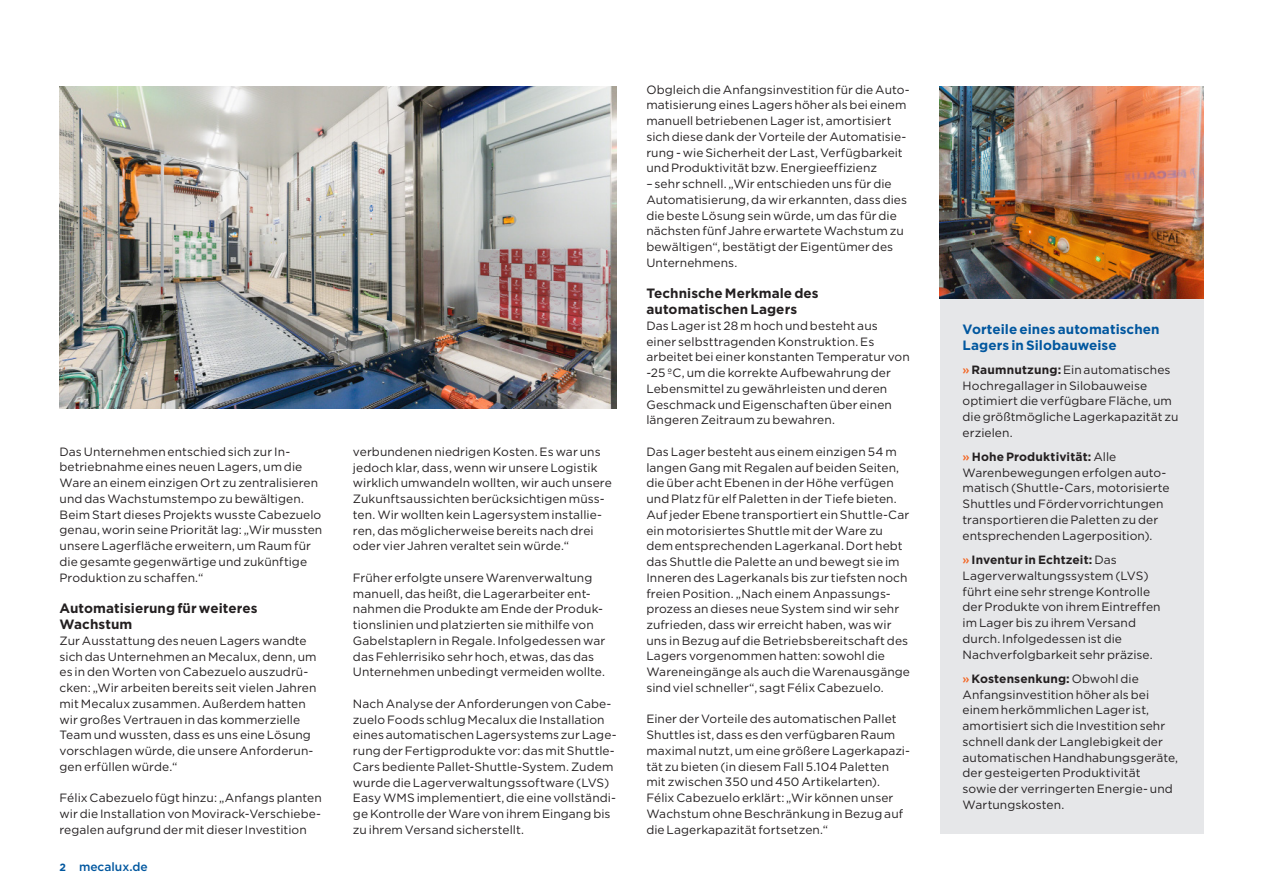
<style>
.page{position:relative;width:1263px;height:893px;background:#fff}
.page>*{position:absolute;margin:0;border:0;box-sizing:border-box;transform-origin:0 0}
.t1{font:700 13.5px/15.8px "Gotham";letter-spacing:.005em;color:#231f20}
.t2{font:700 13.5px/15.8px "Gotham";letter-spacing:.005em;color:#01579f}
.t3{font:12px/15.8px "Gotham";letter-spacing:.005em;color:#231f20}
.t4{font:500 12px "Gotham";color:#01579f}
.s1{font-weight:700;font-size:10.5px}
.s2{font-weight:500;color:#f36421}
.s3{font-weight:700}
</style>
<div class="page">
<img style="left:60px;top:86px;width:557px;height:323px">
<div style="left:940px;top:298px;width:263px;height:535px;background:#e6e7e9"></div>
<img style="left:940px;top:86px;width:263px;height:212px">
<p class="t3" style="left:60px;top:443px;width:264px">Das Unternehmen entschied sich zur In&shy;betriebnahme eines neuen Lagers, um die Ware an einem einzigen Ort zu zentralisieren und das Wachstumstempo zu bewältigen.<br>Beim Start dieses Projekts wusste Cabezuelo genau, worin seine Priorität lag: „Wir mussten unsere Lagerfläche erweitern, um Raum für die gesamte gegenwärtige und zukünftige Produktion zu schaffen.“</p>
<p class="t1" style="left:60px;top:601px;width:199px">Automatisierung für weiteres<br>Wachstum</p>
<p class="t3" style="left:60px;top:632px;width:259px">Zur Ausstattung des neuen Lagers wandte sich das Unternehmen an Mecalux, denn, um es in den Worten von Cabezuelo auszudrü&shy;cken: „Wir arbeiten bereits seit vielen Jahren mit Mecalux zusammen. Außerdem hatten wir großes Vertrauen in das kommerzielle Team und wussten, dass es uns eine Lösung vorschlagen würde, die unsere Anforderun&shy;gen erfüllen würde.“</p>
<p class="t3" style="left:60px;top:790px;width:264px;text-align:justify">Félix Cabezuelo fügt hinzu: „Anfangs planten wir die Installation von Movirack-Verschiebe&shy;regalen aufgrund der mit dieser Investition</p>
<p class="t4" style="left:60px;top:859px;width:90px"><span class="s1">2</span> mecalux.de</p>
<p class="t3" style="left:353px;top:443px;width:260px">verbundenen niedrigen Kosten. Es war uns jedoch klar, dass, wenn wir unsere Logistik wirklich umwandeln wollten, wir auch unsere Zukunftsaussichten berücksichtigen müss&shy;ten. Wir wollten kein Lagersystem installie&shy;ren, das möglicherweise bereits nach drei oder vier Jahren veraltet sein würde.“</p>
<p class="t3" style="left:353px;top:569px;width:254px">Früher erfolgte unsere Warenverwaltung manuell, das heißt, die Lagerarbeiter ent&shy;nahmen die Produkte am Ende der Produk&shy;tionslinien und platzierten sie mithilfe von Gabelstaplern in Regale. Infolgedessen war das Fehlerrisiko sehr hoch, etwas, das das Unternehmen unbedingt vermeiden wollte.</p>
<p class="t3" style="left:353px;top:695px;width:265px">Nach Analyse der Anforderungen von Cabe&shy;zuelo Foods schlug Mecalux die Installation eines automatischen Lagersystems zur Lage&shy;rung der Fertigprodukte vor: das mit Shuttle-Cars bediente Pallet-Shuttle-System. Zudem wurde die Lagerverwaltungssoftware (LVS)<br>Easy WMS implementiert, die eine vollständi&shy;ge Kontrolle der Ware von ihrem Eingang bis zu ihrem Versand sicherstellt.</p>
<p class="t3" style="left:646px;top:81px;width:265px">Obgleich die Anfangsinvestition für die Auto&shy;matisierung eines Lagers höher als bei einem manuell betriebenen Lager ist, amortisiert sich diese dank der Vorteile der Automatisie&shy;rung - wie Sicherheit der Last, Verfügbarkeit und Produktivität bzw. Energieeffizienz</p>
<p class="t3" style="left:646px;top:176px;width:262px">– sehr schnell. „Wir entschieden uns für die Automatisierung, da wir erkannten, dass dies die beste Lösung sein würde, um das für die nächsten fünf Jahre erwartete Wachstum zu bewältigen“, bestätigt der Eigentümer des Unternehmens.</p>
<p class="t1" style="left:646px;top:286px;width:174px">Technische Merkmale des automatischen Lagers</p>
<p class="t3" style="left:646px;top:317px;width:265px">Das Lager ist 28 m hoch und besteht aus einer selbsttragenden Konstruktion. Es arbeitet bei einer konstanten Temperatur von -25 ºC, um die korrekte Aufbewahrung der Lebensmittel zu gewährleisten und deren Geschmack und Eigenschaften über einen längeren Zeitraum zu bewahren.</p>
<p class="t3" style="left:646px;top:443px;width:265px">Das Lager besteht aus einem einzigen 54 m langen Gang mit Regalen auf beiden Seiten, die über acht Ebenen in der Höhe verfügen und Platz für elf Paletten in der Tiefe bieten.<br>Auf jeder Ebene transportiert ein Shuttle-Car ein motorisiertes Shuttle mit der Ware zu dem entsprechenden Lagerkanal. Dort hebt das Shuttle die Palette an und bewegt sie im Inneren des Lagerkanals bis zur tiefsten noch freien Position. „Nach einem Anpassungs&shy;prozess an dieses neue System sind wir sehr zufrieden, dass wir erreicht haben, was wir uns in Bezug auf die Betriebsbereitschaft des Lagers vorgenommen hatten: sowohl die Wareneingänge als auch die Warenausgänge sind viel schneller“, sagt Félix Cabezuelo.</p>
<p class="t3" style="left:646px;top:711px;width:265px">Einer der Vorteile des automatischen Pallet Shuttles ist, dass es den verfügbaren Raum maximal nutzt, um eine größere Lagerkapazi&shy;tät zu bieten (in diesem Fall 5.104 Paletten mit zwischen 350 und 450 Artikelarten).<br>Félix Cabezuelo erklärt: „Wir können unser Wachstum ohne Beschränkung in Bezug auf die Lagerkapazität fortsetzen.“</p>
<p class="t2" style="left:962px;top:321px;width:199px">Vorteile eines automatischen<br>Lagers in Silobauweise</p>
<p class="t3" style="left:962px;top:361px;width:218px"><span class="s2">»</span> <span class="s3">Raumnutzung:</span> Ein automatisches<br>Hochregallager in Silobauweise optimiert die verfügbare Fläche, um die größtmögliche Lagerkapazität zu erzielen.</p>
<p class="t3" style="left:962px;top:449px;width:209px"><span class="s2">»</span> <span class="s3">Hohe Produktivität:</span> Alle Warenbewegungen erfolgen auto&shy;matisch (Shuttle-Cars, motorisierte Shuttles und Fördervorrichtungen transportieren die Paletten zu der entsprechenden Lagerposition).</p>
<p class="t3" style="left:962px;top:552px;width:200px"><span class="s2">»</span> <span class="s3">Inventur in Echtzeit:</span> Das<br>Lagerverwaltungssystem (LVS) führt eine sehr strenge Kontrolle der Produkte von ihrem Eintreffen im Lager bis zu ihrem Versand durch. Infolgedessen ist die<br>Nachverfolgbarkeit sehr präzise.</p>
<p class="t3" style="left:962px;top:670px;width:217px"><span class="s2">»</span> <span class="s3">Kostensenkung:</span> Obwohl die<br>Anfangsinvestition höher als bei einem herkömmlichen Lager ist, amortisiert sich die Investition sehr schnell dank der Langlebigkeit der automatischen Handhabungsgeräte, der gesteigerten Produktivität<br>sowie der verringerten Energie- und<br>Wartungskosten.</p>
</div>
